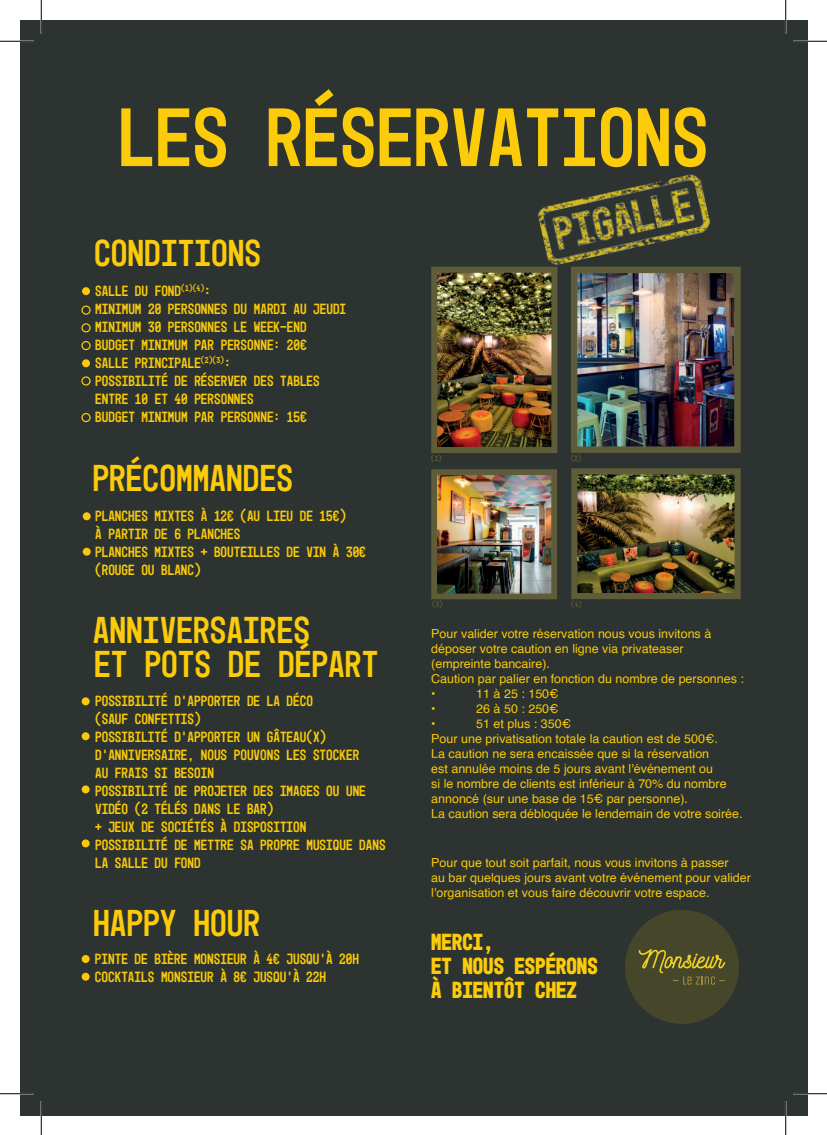
<style>
.page{position:relative;width:827px;height:1135px;background:#fff}
.page>*{position:absolute;margin:0;border:0;box-sizing:border-box;transform-origin:0 0}
.t1{font:83.88px "Mono 45 Headline";color:#fccc0a}
.t2{font:38px "Mono 45 Headline";color:#fccc0a}
.t3{font:700 23.62px/24.4px "Mono 45 Headline";color:#fccc0a}
.t4{font:15px/18px "Mono 45 Headline";color:#faca08}
.t5{font:12.5px/15px "Helvetica";color:#faca08}
.t6{font:8px "Mono 45 Headline";color:#5f5c3a}
</style>
<div class="page">
<div style="left:20px;top:20px;width:787px;height:1095px;background:#2c3330"></div>
<div style="left:81px;top:305px;width:10px;height:10px;border:1px solid #faca08;border-radius:50%"></div>
<div style="left:82px;top:287px;width:8px;height:8px;background:#faca08;border-radius:50%"></div>
<div style="left:82px;top:359px;width:8px;height:8px;background:#faca08;border-radius:50%"></div>
<div style="left:81px;top:323px;width:10px;height:9px;border:1px solid #faca08;border-radius:50%"></div>
<div style="left:81px;top:341px;width:10px;height:9px;border:1px solid #faca08;border-radius:50%"></div>
<div style="left:81px;top:413px;width:10px;height:9px;border:1px solid #faca08;border-radius:50%"></div>
<div style="left:81px;top:376px;width:10px;height:10px;border:1px solid #faca08;border-radius:50%"></div>
<img style="left:438px;top:274px;width:112px;height:172px">
<div style="left:431px;top:267px;width:126px;height:186px;border:6px solid #5f5c3a"></div>
<img style="left:578px;top:274px;width:155px;height:172px">
<div style="left:571px;top:267px;width:169px;height:186px;border:6px solid #5f5c3a"></div>
<img style="left:438px;top:476px;width:112px;height:116px">
<div style="left:431px;top:469px;width:126px;height:130px;border:6px solid #5f5c3a"></div>
<img style="left:578px;top:475px;width:155px;height:117px">
<div style="left:571px;top:468px;width:169px;height:131px;border:6px solid #5f5c3a"></div>
<div style="left:82px;top:955px;width:8px;height:8px;background:#faca08;border-radius:50%"></div>
<div style="left:82px;top:973px;width:8px;height:8px;background:#faca08;border-radius:50%"></div>
<div style="left:82px;top:697px;width:8px;height:8px;background:#faca08;border-radius:50%"></div>
<div style="left:82px;top:732px;width:8px;height:8px;background:#faca08;border-radius:50%"></div>
<div style="left:82px;top:785px;width:8px;height:8px;background:#faca08;border-radius:50%"></div>
<div style="left:82px;top:839px;width:8px;height:8px;background:#faca08;border-radius:50%"></div>
<div style="left:83px;top:512px;width:8px;height:8px;background:#faca08;border-radius:50%"></div>
<div style="left:83px;top:548px;width:8px;height:8px;background:#faca08;border-radius:50%"></div>
<div style="left:625px;top:910px;width:114px;height:114px;background:#46462a;border-radius:50%"></div>
<svg style="left:638px;top:949px;width:87px;height:36px"></svg>
<img style="left:536px;top:174px;width:176px;height:93px">
<hr style="left:0;top:40px;width:34px;height:2px;background:#fff">
<hr style="left:793px;top:40px;width:34px;height:2px;background:#fff">
<hr style="left:40px;top:0;width:2px;height:34px;background:#fff">
<hr style="left:40px;top:1101px;width:2px;height:34px;background:#fff">
<hr style="left:0;top:41px;width:34px;height:1px;background:#000">
<hr style="left:793px;top:41px;width:34px;height:1px;background:#000">
<hr style="left:0;top:1093px;width:34px;height:1px;background:#000">
<hr style="left:793px;top:1093px;width:34px;height:1px;background:#000">
<hr style="left:41px;top:0;width:1px;height:34px;background:#000">
<hr style="left:41px;top:1101px;width:1px;height:34px;background:#000">
<hr style="left:785px;top:0;width:1px;height:34px;background:#000">
<hr style="left:785px;top:1101px;width:1px;height:34px;background:#000">
<h1 class="t1" style="left:118px;top:88px;width:592px">LES RÉSERVATIONS</h1>
<h2 class="t2" style="left:94px;top:231px;width:169px">CONDITIONS</h2>
<p class="t4" style="left:95px;top:282px;width:252px">SALLE DU FOND<sup>(1)(4)</sup>:<br>MINIMUM 20 PERSONNES DU MARDI AU JEUDI<br>MINIMUM 30 PERSONNES LE WEEK-END<br>BUDGET MINIMUM PAR PERSONNE: 20€<br>SALLE PRINCIPALE<sup>(2)(3)</sup>:<br>POSSIBILITÉ DE RÉSERVER DES TABLES<br>ENTRE 10 ET 40 PERSONNES</p>
<p class="t4" style="left:95px;top:408px;width:213px">BUDGET MINIMUM PAR PERSONNE: 15€</p>
<h2 class="t2" style="left:92px;top:456px;width:202px">PRÉCOMMANDES</h2>
<p class="t4" style="left:95px;top:507px;width:272px">PLANCHES MIXTES À 12€ (AU LIEU DE 15€)<br>À PARTIR DE 6 PLANCHES<br>PLANCHES MIXTES + BOUTEILLES DE VIN À 30€ (ROUGE OU BLANC)</p>
<h2 class="t2" style="left:93px;top:608px;width:219px">ANNIVERSAIRES</h2>
<h2 class="t2" style="left:94px;top:641px;width:286px">ET POTS DE DÉPART</h2>
<p class="t4" style="left:95px;top:692px;width:292px">POSSIBILITÉ D’APPORTER DE LA DÉCO<br>(SAUF CONFETTIS)<br>POSSIBILITÉ D’APPORTER UN GÂTEAU(X)<br>D’ANNIVERSAIRE, NOUS POUVONS LES STOCKER<br>AU FRAIS SI BESOIN<br>POSSIBILITÉ DE PROJETER DES IMAGES OU UNE<br>VIDÉO (2 TÉLÉS DANS LE BAR)<br>+ JEUX DE SOCIÉTÉS À DISPOSITION<br>POSSIBILITÉ DE METTRE SA PROPRE MUSIQUE DANS<br>LA SALLE DU FOND</p>
<h2 class="t2" style="left:93px;top:901px;width:169px">HAPPY HOUR</h2>
<p class="t4" style="left:95px;top:949px;width:265px">PINTE DE BIÈRE MONSIEUR À 4€ JUSQU’À 20H<br>COCKTAILS MONSIEUR À 8€ JUSQU’À 22H</p>
<p class="t6" style="left:431px;top:454px;width:12px">(1)</p>
<p class="t6" style="left:570px;top:454px;width:12px">(2)</p>
<p class="t6" style="left:432px;top:599px;width:12px">(3)</p>
<p class="t6" style="left:571px;top:599px;width:12px">(4)</p>
<p class="t5" style="left:431px;top:626px;width:314px">Pour valider votre réservation nous vous invitons à déposer votre caution en ligne via privateaser (empreinte bancaire).<br>Caution par palier en fonction du nombre de personnes : •</p>
<p class="t5" style="left:476px;top:686px;width:84px">11 à 25 : 150€</p>
<p class="t5" style="left:431px;top:701px;width:6px">•</p>
<p class="t5" style="left:476px;top:701px;width:84px">26 à 50 : 250€</p>
<p class="t5" style="left:431px;top:716px;width:6px">•</p>
<p class="t5" style="left:431px;top:716px;width:313px;text-indent:45px">51 et plus : 350€<br>Pour une privatisation totale la caution est de 500€.<br>La caution ne sera encaissée que si la réservation<br>est annulée moins de 5 jours avant l'événement ou<br>si le nombre de clients est inférieur à 70% du nombre annoncé (sur une base de 15€ par personne).<br>La caution sera débloquée le lendemain de votre soirée.</p>
<p class="t5" style="left:431px;top:855px;width:321px">Pour que tout soit parfait, nous vous invitons à passer<br>au bar quelques jours avant votre événement pour valider l'organisation et vous faire découvrir votre espace.</p>
<h3 class="t3" style="left:431px;top:929px;width:168px">MERCI,<br>ET NOUS ESPÉRONS<br>À BIENTÔT CHEZ</h3>
</div>
